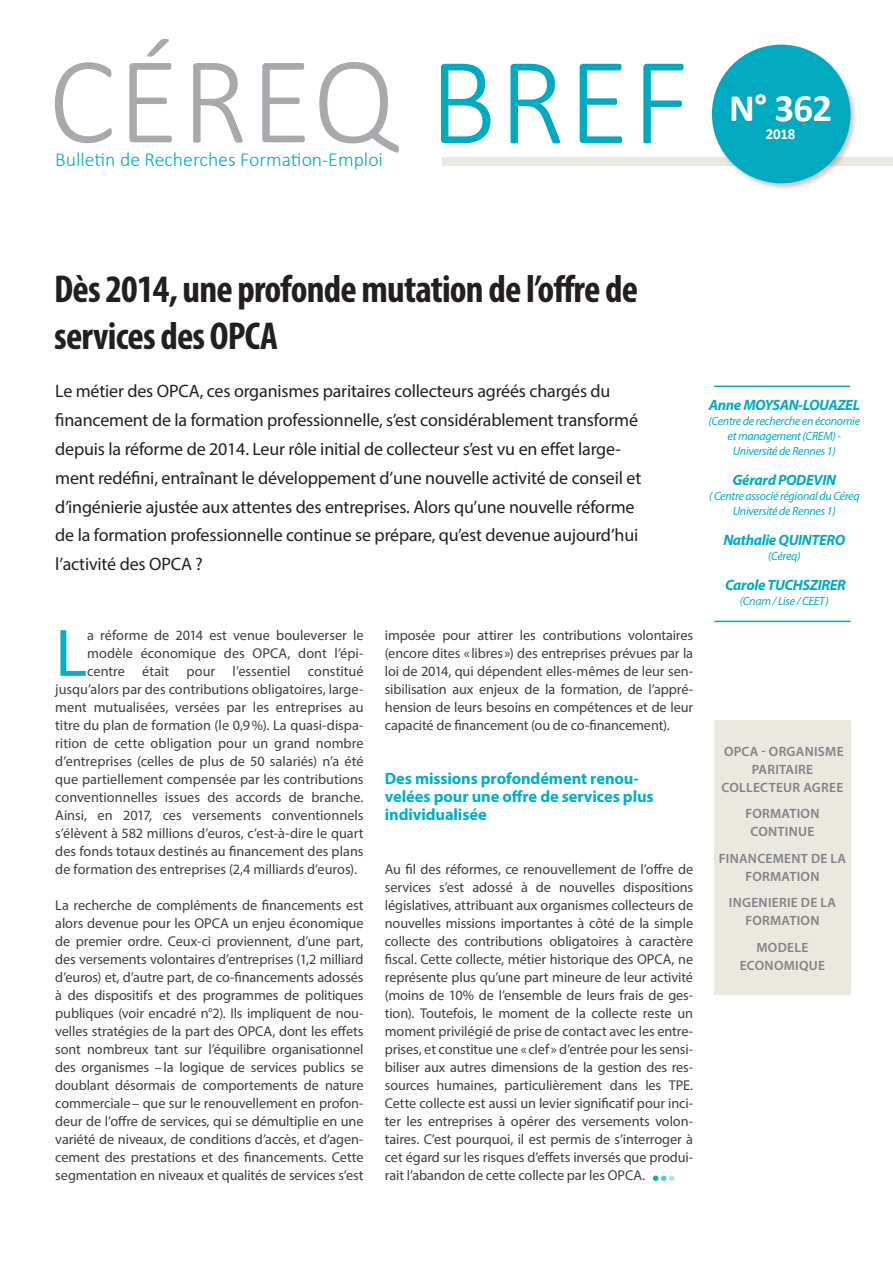
<style>
.page{position:relative;width:893px;height:1263px;background:#fff}
.page>*{position:absolute;margin:0;border:0;box-sizing:border-box;transform-origin:0 0}
.t1{font:300 125.55px "Calibri";letter-spacing:.02em;color:#a8a9ad}
.t2{font:67.65px "Myriad Pro";color:#00b0c6}
.t3{font:700 condensed 39px/46.8px "Myriad Pro";letter-spacing:-.02em;color:#231f20}
.t4{font:700 39px "Calibri";color:#fff}
.t5{font:700 condensed 21px "Minion Pro";color:#00abc1}
.t6{font:300 19.8px "Calibri";color:#00abc1}
.t7{font:18px/28.8px "Myriad Pro";letter-spacing:-.01em;color:#231f20}
.t8{font:700 16.5px/18px "Myriad Pro";letter-spacing:-.01em;color:#00b0c6}
.t9{font:italic 700 15px "Myriad Pro";letter-spacing:-.025em;color:#00abc1}
.t10{font:700 15px "Calibri";color:#fff}
.t11{font:14.25px/18px "Myriad Pro";color:#3e3e3f;text-align:justify}
.t12{font:600 13.5px/18px "Myriad Pro";letter-spacing:.02em;color:#808285;text-align:center}
.t13{font:italic 12px/15px "Myriad Pro";letter-spacing:-.025em;color:#00abc1;text-align:center}
.s1{color:#00abc1}
.s2{color:#52c5d6}
.s3{color:#addfe8}
</style>
<div class="page">
<div style="left:714px;top:721px;width:136px;height:274px;background:#ebe8e0"></div>
<hr style="left:714px;top:386px;width:136px;height:1px;background:#00abc1">
<hr style="left:714px;top:621px;width:136px;height:1px;background:#00abc1">
<div style="left:442px;top:157px;width:451px;height:9px;background:#ebe8e0"></div>
<div style="left:710px;top:43px;width:148px;height:148px;background:#231f20;opacity:.25"></div>
<div style="left:712px;top:45px;width:138px;height:138px;background:#00abc1;border-radius:50%"></div>
<h1 class="t1" style="left:48px;top:23px;width:643px">CÉREQ <span class="s1">BREF</span></h1>
<h3 class="t6" style="left:55px;top:147px;width:329px">Bulletin de Recherches Formation-Emploi</h3>
<h3 class="t4" style="left:729px;top:83px;width:105px">N° 362</h3>
<p class="t10" style="left:766px;top:124px;width:31px">2018</p>
<h3 class="t3" style="left:54px;top:265px;width:585px">Dès 2014, une profonde mutation de l’offre de services des OPCA</h3>
<p class="t7" style="left:55px;top:377px;width:588px">Le métier des OPCA, ces organismes paritaires collecteurs agréés chargés du financement de la formation professionnelle, s’est considérablement transformé depuis la réforme de 2014. Leur rôle initial de collecteur s’est vu en effet large&shy;ment redéfini, entraînant le développement d’une nouvelle activité de conseil et d’ingénierie ajustée aux attentes des entreprises. Alors qu’une nouvelle réforme de la formation professionnelle continue se prépare, qu’est devenue aujourd’hui l’activité des OPCA ?</p>
<h2 class="t2" style="left:55px;top:611px;width:33px">L</h2>
<p class="t11" style="left:87px;top:626px;width:278px">a réforme de 2014 est venue bouleverser le</p>
<p class="t11" style="left:87px;top:644px;width:278px">modèle économique des OPCA, dont l’épi-</p>
<p class="t11" style="left:87px;top:662px;width:278px">centre était pour l’essentiel constitué</p>
<p class="t11" style="left:55px;top:680px;width:310px">jusqu’alors par des contributions obligatoires, large-</p>
<p class="t11" style="left:55px;top:698px;width:310px">ment mutualisées, versées par les entreprises au</p>
<p class="t11" style="left:55px;top:716px;width:310px">titre du plan de formation (le 0,9%). La quasi-dispa-</p>
<p class="t11" style="left:55px;top:734px;width:310px">rition de cette obligation pour un grand nombre</p>
<p class="t11" style="left:55px;top:752px;width:310px">d’entreprises (celles de plus de 50 salariés) n’a été</p>
<p class="t11" style="left:55px;top:770px;width:310px">que partiellement compensée par les contributions</p>
<p class="t11" style="left:55px;top:788px;width:310px">conventionnelles issues des accords de branche.</p>
<p class="t11" style="left:55px;top:806px;width:310px">Ainsi, en 2017, ces versements conventionnels</p>
<p class="t11" style="left:55px;top:824px;width:310px">s’élèvent à 582 millions d’euros, c’est-à-dire le quart</p>
<p class="t11" style="left:55px;top:842px;width:310px">des fonds totaux destinés au financement des plans</p>
<p class="t11" style="left:55px;top:860px;width:303px">de formation des entreprises (2,4 milliards d’euros).</p>
<p class="t11" style="left:55px;top:896px;width:310px">La recherche de compléments de financements est alors devenue pour les OPCA un enjeu économique de premier ordre. Ceux-ci proviennent, d’une part, des versements volontaires d’entreprises (1,2 milliard d’euros) et, d’autre part, de co-financements adossés à des dispositifs et des programmes de politiques publiques (voir encadré n°2). Ils impliquent de nou&shy;velles stratégies de la part des OPCA, dont les effets sont nombreux tant sur l’équilibre organisationnel des organismes –la logique de services publics se doublant désormais de comportements de nature commerciale– que sur le renouvellement en profon&shy;deur de l’offre de services, qui se démultiplie en une variété de niveaux, de conditions d’accès, et d’agen&shy;cement des prestations et des financements. Cette segmentation en niveaux et qualités de services s’est</p>
<p class="t11" style="left:385px;top:626px;width:310px">imposée pour attirer les contributions volontaires (encore dites « libres ») des entreprises prévues par la loi de 2014, qui dépendent elles-mêmes de leur sen&shy;sibilisation aux enjeux de la formation, de l’appré&shy;hension de leurs besoins en compétences et de leur capacité de financement (ou de co-financement).</p>
<p class="t8" style="left:385px;top:769px;width:270px">Des missions profondément renou&shy;velées pour une offre de services plus individualisée</p>
<p class="t11" style="left:385px;top:860px;width:310px">Au fil des réformes, ce renouvellement de l’offre de services s’est adossé à de nouvelles dispositions législatives, attribuant aux organismes collecteurs de nouvelles missions importantes à côté de la simple collecte des contributions obligatoires à caractère fiscal. Cette collecte, métier historique des OPCA, ne représente plus qu’une part mineure de leur activité (moins de 10% de l’ensemble de leurs frais de ges&shy;tion). Toutefois, le moment de la collecte reste un moment privilégié de prise de contact avec les entre&shy;prises, et constitue une «clef» d’entrée pour les sensi&shy;biliser aux autres dimensions de la gestion des res&shy;sources humaines, particulièrement dans les TPE.<br>Cette collecte est aussi un levier significatif pour inci&shy;ter les entreprises à opérer des versements volon&shy;taires. C’est pourquoi, il est permis de s’interroger à cet égard sur les risques d’effets inversés que produi&shy;rait l’abandon de cette collecte par les OPCA.</p>
<h3 class="t5" style="left:652px;top:1162px;width:26px">•<span class="s2">•</span><span class="s3">•</span></h3>
<p class="t9" style="left:709px;top:395px;width:153px">Anne MOYSAN-LOUAZEL</p>
<p class="t13" style="left:708px;top:413px;width:153px">(Centre de recherche en économie et management (CREM) -<br>Université de Rennes 1)</p>
<p class="t9" style="left:733px;top:470px;width:105px">Gérard PODEVIN</p>
<p class="t13" style="left:709px;top:488px;width:152px">( Centre associé régional du Céreq<br>Université de Rennes 1)</p>
<p class="t9" style="left:723px;top:530px;width:124px">Nathalie QUINTERO</p>
<p class="t13" style="left:768px;top:548px;width:34px">(Céreq)</p>
<p class="t9" style="left:725px;top:575px;width:122px">Carole TUCHSZIRER</p>
<p class="t13" style="left:740px;top:593px;width:90px">(Cnam / Lise / CEET)</p>
<p class="t12" style="left:721px;top:742px;width:124px">OPCA - ORGANISME<br>PARITAIRE<br>COLLECTEUR AGREE</p>
<p class="t12" style="left:745px;top:805px;width:76px">FORMATION<br>CONTINUE</p>
<p class="t12" style="left:719px;top:849px;width:129px">FINANCEMENT DE LA<br>FORMATION</p>
<p class="t12" style="left:729px;top:893px;width:109px">INGENIERIE DE LA<br>FORMATION</p>
<p class="t12" style="left:740px;top:938px;width:87px">MODELE<br>ECONOMIQUE</p>
</div>
